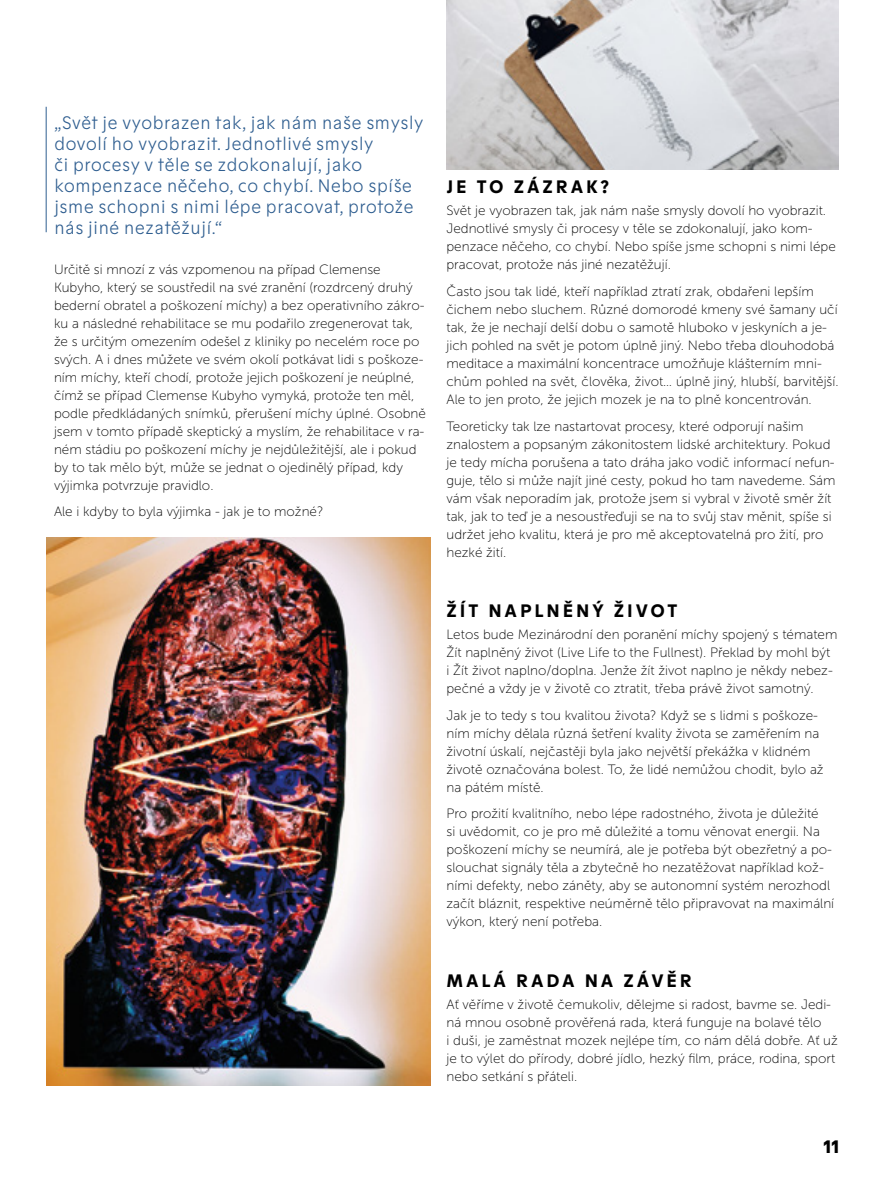
<style>
.page{position:relative;width:893px;height:1191px;background:#fff}
.page>*{position:absolute;margin:0;border:0;box-sizing:border-box;transform-origin:0 0}
.t1{font:300 18px/21px "Motif";color:#2f5e90}
.t2{font:700 18px "Motif";letter-spacing:.16em;color:#000}
.t3{font:900 18px "Motif";color:#000}
.t4{font:13.5px/18px "Museo Sans 100";color:#000}
</style>
<div class="page">
<img style="left:47px;top:537px;width:383px;height:548px">
<hr style="left:46px;top:107px;width:1px;height:125px;background:#2f5e90">
<img style="left:446px;top:0;width:393px;height:169px">
<h1 class="t1" style="left:54px;top:113px;width:371px">„Svět je vyobrazen tak, jak nám naše smysly dovolí ho vyobrazit. Jednotlivé smysly<br>či procesy v těle se zdokonalují, jako kompenzace něčeho, co chybí. Nebo spíše jsme schopni s nimi lépe pracovat, protože nás jiné nezatěžují.“</h1>
<p class="t4" style="left:54px;top:260px;width:373px">Určitě si mnozí z vás vzpomenou na případ Clemense Kubyho, který se soustředil na své zranění (rozdrcený druhý bederní obratel a poškození míchy) a bez operativního zákro&shy;ku a následné rehabilitace se mu podařilo zregenerovat tak, že s určitým omezením odešel z kliniky po necelém roce po svých. A i dnes můžete ve svém okolí potkávat lidi s poškoze&shy;ním míchy, kteří chodí, protože jejich poškození je neúplné, čímž se případ Clemense Kubyho vymyká, protože ten měl, podle předkládaných snímků, přerušení míchy úplné. Osobně jsem v tomto případě skeptický a myslím, že rehabilitace v ra&shy;ném stádiu po poškození míchy je nejdůležitější, ale i pokud by to tak mělo být, může se jednat o ojedinělý případ, kdy výjimka potvrzuje pravidlo.</p>
<p class="t4" style="left:54px;top:503px;width:271px">Ale i kdyby to byla výjimka - jak je to možné?</p>
<h1 class="t2" style="left:446px;top:176px;width:164px">JE TO ZÁZRAK?</h1>
<p class="t4" style="left:446px;top:202px;width:391px">Svět je vyobrazen tak, jak nám naše smysly dovolí ho vyobrazit.<br>Jednotlivé smysly či procesy v těle se zdokonalují, jako kom&shy;penzace něčeho, co chybí. Nebo spíše jsme schopni s nimi lépe pracovat, protože nás jiné nezatěžují.</p>
<p class="t4" style="left:446px;top:282px;width:394px">Často jsou tak lidé, kteří například ztratí zrak, obdařeni lepším čichem nebo sluchem. Různé domorodé kmeny své šamany učí tak, že je nechají delší dobu o samotě hluboko v jeskyních a je&shy;jich pohled na svět je potom úplně jiný. Nebo třeba dlouhodobá meditace a maximální koncentrace umožňuje klášterním mni&shy;chům pohled na svět, člověka, život… úplně jiný, hlubší, barvitější.<br>Ale to jen proto, že jejich mozek je na to plně koncentrován.</p>
<p class="t4" style="left:446px;top:417px;width:391px">Teoreticky tak lze nastartovat procesy, které odporují našim znalostem a popsaným zákonitostem lidské architektury. Pokud je tedy mícha porušena a tato dráha jako vodič informací nefun&shy;guje, tělo si může najít jiné cesty, pokud ho tam navedeme. Sám vám však neporadím jak, protože jsem si vybral v životě směr žít tak, jak to teď je a nesoustřeďuji se na to svůj stav měnit, spíše si udržet jeho kvalitu, která je pro mě akceptovatelná pro žití, pro hezké žití.</p>
<h1 class="t2" style="left:446px;top:600px;width:232px">ŽÍT NAPLNĚNÝ ŽIVOT</h1>
<p class="t4" style="left:446px;top:626px;width:392px">Letos bude Mezinárodní den poranění míchy spojený s tématem Žít naplněný život (Live Life to the Fullnest). Překlad by mohl být<br>i Žít život naplno/doplna. Jenže žít život naplno je někdy nebez&shy;pečné a vždy je v životě co ztratit, třeba právě život samotný.</p>
<p class="t4" style="left:446px;top:706px;width:379px">Jak je to tedy s tou kvalitou života? Když se s lidmi s poškoze&shy;ním míchy dělala různá šetření kvality života se zaměřením na životní úskalí, nejčastěji byla jako největší překážka v klidném životě označována bolest. To, že lidé nemůžou chodit, bylo až na pátém místě.</p>
<p class="t4" style="left:446px;top:805px;width:389px">Pro prožití kvalitního, nebo lépe radostného, života je důležité<br>si uvědomit, co je pro mě důležité a tomu věnovat energii. Na poškození míchy se neumírá, ale je potřeba být obezřetný a po&shy;slouchat signály těla a zbytečně ho nezatěžovat například kož&shy;ními defekty, nebo záněty, aby se autonomní systém nerozhodl začít bláznit, respektive neúměrně tělo připravovat na maximální výkon, který není potřeba.</p>
<h1 class="t2" style="left:446px;top:970px;width:247px">MALÁ RADA NA ZÁVĚR</h1>
<p class="t4" style="left:446px;top:995px;width:393px">Ať věříme v životě čemukoliv, dělejme si radost, bavme se. Jedi&shy;ná mnou osobně prověřená rada, která funguje na bolavé tělo<br>i duši, je zaměstnat mozek nejlépe tím, co nám dělá dobře. Ať už je to výlet do přírody, dobré jídlo, hezký film, práce, rodina, sport nebo setkání s přáteli.</p>
<h1 class="t3" style="left:823px;top:1136px;width:17px">11</h1>
</div>
